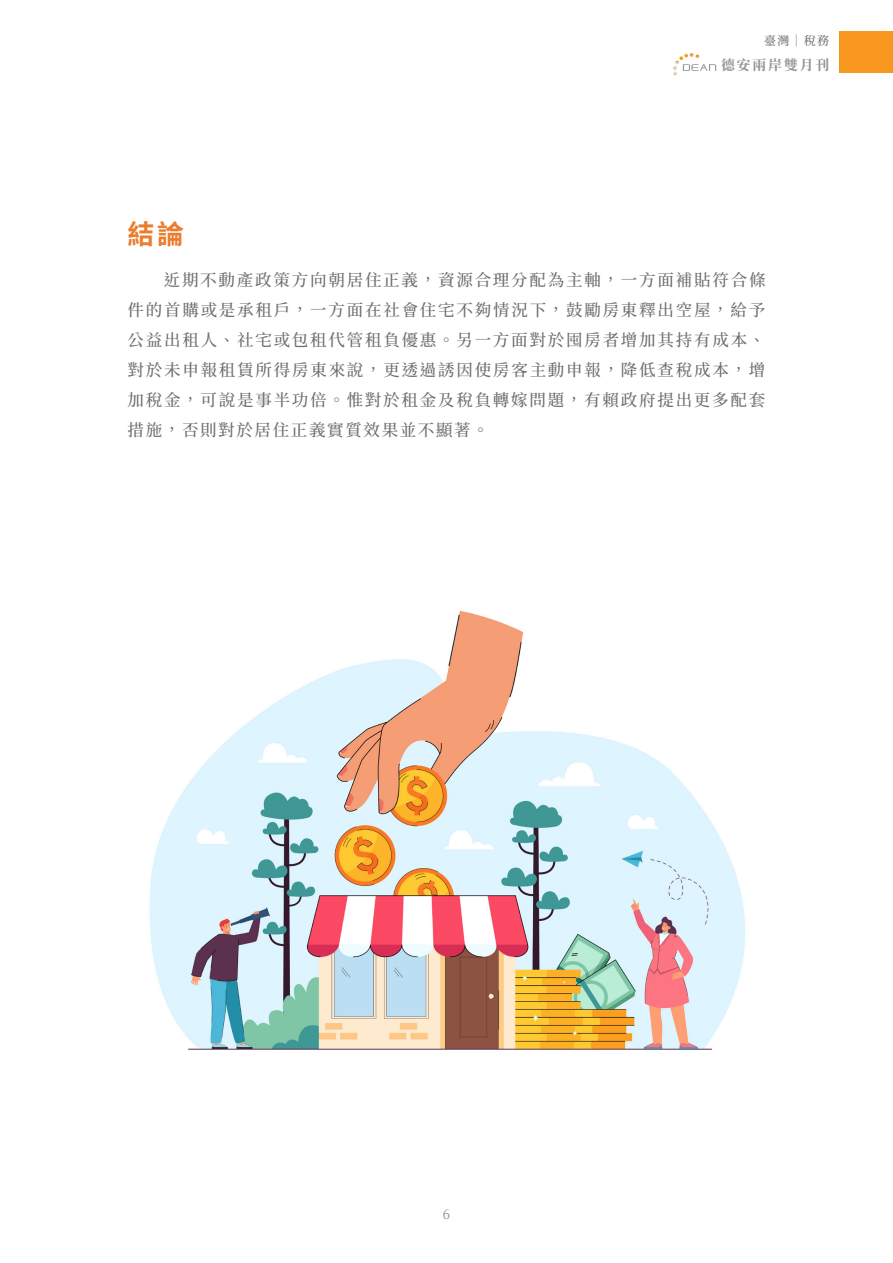
<style>
.page{position:relative;width:893px;height:1263px;background:#fff}
.page>*{position:absolute;margin:0;border:0;box-sizing:border-box;transform-origin:0 0}
.德安-大項目標題{font:700 27px "Source Han Sans TC";color:#ea7d2e}
.德安-一般內文{font:500 16.5px/30px "Source Han Serif TW";letter-spacing:.11em;color:#6c6d70;text-align:justify}
.t1{font:700 13.8px "Source Han Serif TW";letter-spacing:.14em;color:#919295}
.t2{font:13.5px "Noto Serif CJ Ktc";color:#919295}
.德安-朝右的頁眉{font:500 12px "Source Han Serif TW";color:#717074}
</style>
<div class="page">
<div style="left:839px;top:32px;width:54px;height:41px;background:#f7971d"></div>
<svg style="left:673px;top:53px;width:43px;height:22px"></svg>
<img style="left:149px;top:610px;width:596px;height:440px">
<p class="德安-朝右的頁眉" style="left:764px;top:33px;width:66px">臺灣｜稅務</p>
<p class="t1" style="left:721px;top:57px;width:110px">德安兩岸雙月刊</p>
<p class="德安-大項目標題" style="left:128px;top:219px;width:58px">結論</p>
<p class="德安-一般內文" style="left:128px;top:265px;width:639px;text-indent:36px">近期不動產政策方向朝居住正義，資源合理分配為主軸，一方面補貼符合條件的首購或是承租戶，一方面在社會住宅不夠情況下，鼓勵房東釋出空屋，給予公益出租人、社宅或包租代管租負優惠。另一方面對於囤房者增加其持有成本、對於未申報租賃所得房東來說，更透過誘因使房客主動申報，降低查稅成本，增加稅金，可說是事半功倍。惟對於租金及稅負轉嫁問題，有賴政府提出更多配套措施，否則對於居住正義實質效果並不顯著。</p>
<p class="t2" style="left:443px;top:1206px;width:9px">6</p>
</div>
